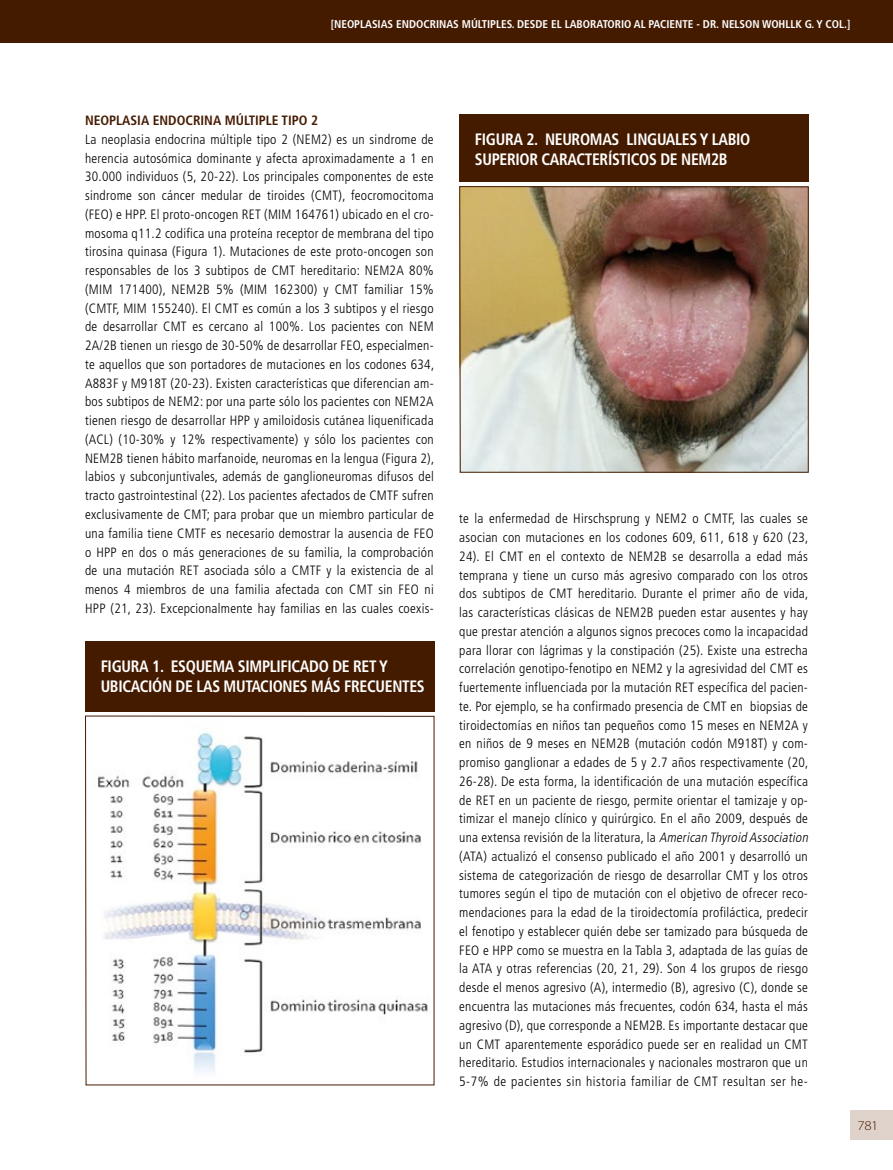
<style>
.page{position:relative;width:893px;height:1170px;background:#fff}
.page>*{position:absolute;margin:0;border:0;box-sizing:border-box;transform-origin:0 0}
.t1{font:700 condensed 16.5px/19.8px "Frutiger";letter-spacing:-.02em;color:#fff;scale:.95 1}
.t2{font:300 condensed 13.5px/18.8px "Frutiger";letter-spacing:.02em;color:#000;text-align:justify}
.t3{font:700 condensed 13.5px "Frutiger";color:#451b00}
.t4{font:300 13.5px "Myriad Pro";color:#451b00;scale:1.1 1}
.t5{font:700 condensed 11.25px "Frutiger";color:#fff}
.s1{font-style:italic}
</style>
<div class="page">
<div style="left:850px;top:1110px;width:43px;height:30px;background:#dfd2ca"></div>
<div style="left:0;top:0;width:893px;height:43px;background:#451b00"></div>
<div style="left:85px;top:641px;width:349px;height:70px;background:#451b00"></div>
<svg style="left:85px;top:715px;width:350px;height:370px"></svg>
<div style="left:459px;top:115px;width:350px;height:67px;background:#451b00"></div>
<img style="left:459px;top:186px;width:350px;height:287px">
<p class="t5" style="left:331px;top:17px;width:86px">[NEOPLASIAS ENDOC</p>
<p class="t5" style="left:430px;top:17px;width:422px">RINAS MÚLTIPLES. DESDE EL LABORATORIO AL PACIENTE - DR. NELSON WOHLLK G. Y COL.]</p>
<p class="t3" style="left:85px;top:112px;width:45px">NEOPLASIA</p>
<p class="t3" style="left:153px;top:112px;width:49px">EN DOCRINA</p>
<p class="t3" style="left:225px;top:112px;width:95px">MÚLTIPLE TIPO 2</p>
<p class="t2" style="left:85px;top:130px;width:351px">La neoplasia endocrina múltiple tipo 2 (NEM2) es un sindrome de herencia autosómica dominante y afecta aproximadamente a 1 en 30.000 individuos (5, 20-22). Los principales componentes de este sindrome son cáncer medular de tiroides (CMT), feocromocitoma (FEO) e HPP. El proto-oncogen RET (MIM 164761) ubicado en el cro&shy;mosoma q11.2 codifica una proteína receptor de membrana del tipo tirosina quinasa (Figura 1). Mutaciones de este proto-oncogen son responsables de los 3 subtipos de CMT hereditario: NEM2A 80% (MIM 171400), NEM2B 5% (MIM 162300) y CMT familiar 15% (CMTF, MIM 155240). El CMT es común a los 3 subtipos y el riesgo de desarrollar CMT es cercano al 100%. Los pacientes con NEM 2A/2B tienen un riesgo de 30-50% de desarrollar FEO, especialmen&shy;te aquellos que son portadores de mutaciones en los codones 634, A883F y M918T (20-23). Existen características que diferencian am&shy;bos subtipos de NEM2: por una parte sólo los pacientes con NEM2A tienen riesgo de desarrollar HPP y amiloidosis cutánea liquenificada (ACL) (10-30% y 12% respectivamente) y sólo los pacientes con NEM2B tienen hábito marfanoide, neuromas en la lengua (Figura 2), labios y subconjuntivales, además de ganglioneuromas difusos del tracto gastrointestinal (22). Los pacientes afectados de CMTF sufren exclusivamente de CMT; para probar que un miembro particular de una familia tiene CMTF es necesario demostrar la ausencia de FEO o HPP en dos o más generaciones de su familia, la comprobación de una mutación RET asociada sólo a CMTF y la existencia de al menos 4 miembros de una familia afectada con CMT sin FEO ni HPP (21, 23). Excepcionalmente hay familias en las cuales coexis-</p>
<p class="t1" style="left:101px;top:656px;width:304px;text-indent:137px">SIM PLIFICADO DE RET Y<br>UBICACIÓN DE LAS MUTACIONES</p>
<p class="t1" style="left:101px;top:656px;width:111px">FIGURA 1. ESQUEMA</p>
<p class="t1" style="left:311px;top:676px;width:112px">MÁS FRECUENTES</p>
<p class="t1" style="left:475px;top:129px;width:292px;text-indent:200px">LES Y LABIO<br>SU PERIOR CARACTERÍSTICOS DE NEM2B</p>
<p class="t1" style="left:475px;top:129px;width:132px">FIGURA 2. NEUROMAS</p>
<p class="t1" style="left:627px;top:129px;width:17px">LINGUA</p>
<p class="t2" style="left:459px;top:509px;width:353px;text-align:left">te la enfermedad de Hirschsprung y NEM2 o CMTF, las cuales se asocian con mutaciones en los codones 609, 611, 618 y 620 (23, 24). El CMT en el contexto de NEM2B se desarrolla a edad más temprana y tiene un curso más agresivo comparado con los otros dos subtipos de CMT hereditario. Durante el primer año de vida, las características clásicas de NEM2B pueden estar ausentes y hay que prestar atención a algunos signos precoces como la incapacidad para llorar con lágrimas y la constipación (25). Existe una estrecha correlación genotipo-fenotipo en NEM2 y la agresividad del CMT es fuertemente influenciada por la mutación RET específica del pacien&shy;te. Por ejemplo, se ha confirmado presencia de CMT en biopsias de tiroidectomías en niños tan pequeños como 15 meses en NEM2A y en niños de 9 meses en NEM2B (mutación codón M918T) y com&shy;promiso ganglionar a edades de 5 y 2.7 años respectivamente (20, 26-28). De esta forma, la identificación de una mutación específica de RET en un paciente de riesgo, permite orientar el tamizaje y op&shy;timizar el manejo clínico y quirúrgico. En el año 2009, después de una extensa revisión de la literatura, la <span class="s1">American Thyroid Association </span>(ATA) actualizó el consenso publicado el año 2001 y desarrolló un sistema de categorización de riesgo de desarrollar CMT y los otros tumores según el tipo de mutación con el objetivo de ofrecer reco&shy;mendaciones para la edad de la tiroidectomía profiláctica, predecir el fenotipo y establecer quién debe ser tamizado para búsqueda de FEO e HPP como se muestra en la Tabla 3, adaptada de las guías de la ATA y otras referencias (20, 21, 29). Son 4 los grupos de riesgo desde el menos agresivo (A), intermedio (B), agresivo (C), donde se encuentra las mutaciones más frecuentes, codón 634, hasta el más agresivo (D), que corresponde a NEM2B. Es importante destacar que un CMT aparentemente esporádico puede ser en realidad un CMT hereditario. Estudios internacionales y nacionales mostraron que un 5-7% de pacientes sin historia familiar de CMT resultan ser he-</p>
<p class="t4" style="left:857px;top:1117px;width:21px">781</p>
</div>
